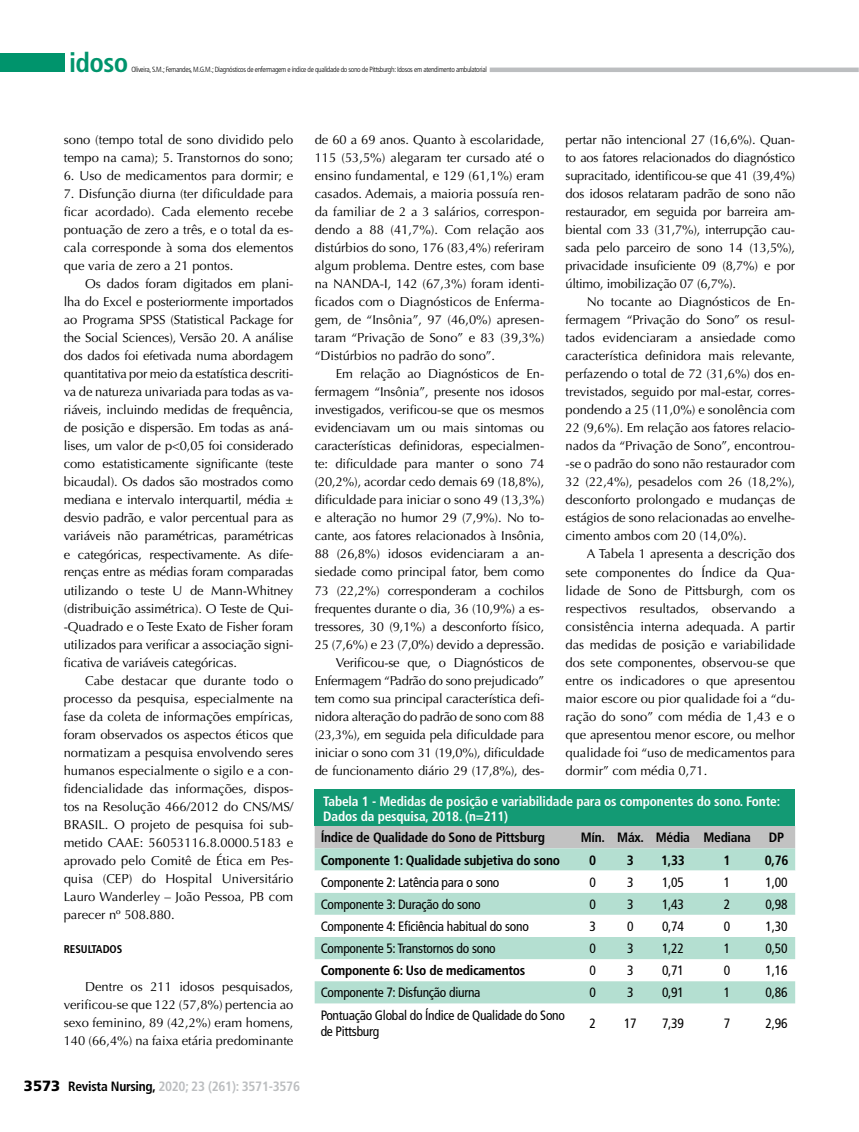
<style>
.page{position:relative;width:859px;height:1132px;background:#fff}
.page>*{position:absolute;margin:0;border:0;box-sizing:border-box;transform-origin:0 0}
.t1{font:700 condensed 27px "Frutiger LT Std";letter-spacing:-.02em;color:#00946c}
.t2{font:condensed 13.5px/16.2px "Frutiger LT Std";letter-spacing:-.02em;color:#000}
.t3{font:700 condensed 13.5px "Frutiger LT Std";letter-spacing:-.02em;color:#000}
.t4{font:700 condensed 13.5px/15px "Frutiger LT Std";letter-spacing:-.01em;color:#fff}
.t5{font:700 condensed 13.5px "Frutiger LT Std";letter-spacing:-.02em;color:#bcbec0}
.t6{font:12.9px/18px "Optima LT Std";letter-spacing:-.01em;color:#000;text-align:justify}
.t7{font:700 condensed 11.25px "Frutiger LT Std";letter-spacing:-.005em;color:#000}
.t8{font:300 condensed 7.5px "Frutiger LT Std";letter-spacing:-.04em;color:#000}
.s1{font-weight:900;font-stretch:normal;font-size:14.85px;color:#000}
.s2{color:#000}
</style>
<div class="page">
<div style="left:0;top:54px;width:65px;height:18px;background:#00946c"></div>
<hr style="left:490px;top:68px;width:369px;height:4px;background:#bcbec0">
<div style="left:315px;top:789px;width:480px;height:37px;background:#139a74"></div>
<svg style="left:315px;top:826px;width:480px;height:44px;background:#bbd0c9"></svg>
<svg style="left:315px;top:870px;width:480px;height:134px"></svg>
<svg style="left:315px;top:936px;width:480px;height:67px"></svg>
<h1 class="t1" style="left:69px;top:47px;width:61px">idoso</h1>
<p class="t8" style="left:131px;top:65px;width:357px">Oliveira, S.M.; Fernandes, M.G.M.; Diagnósticos de enfermagem e índice de qualidade do sono de Pittsburgh: Idosos em atendimento ambulatorial</p>
<p class="t6" style="left:64px;top:131px;width:231px">sono (tempo total de sono dividido pelo tempo na cama); 5. Transtornos do sono;</p>
<p class="t6" style="left:64px;top:167px;width:231px">6. Uso de medicamentos para dormir; e</p>
<p class="t6" style="left:64px;top:185px;width:231px">7. Disfunção diurna (ter dificuldade para ficar acordado). Cada elemento recebe pontuação de zero a três, e o total da es&shy;cala corresponde à soma dos elementos que varia de zero a 21 pontos.</p>
<p class="t6" style="left:64px;top:275px;width:231px;text-indent:21px">Os dados foram digitados em plani&shy;lha do Excel e posteriormente importados ao Programa SPSS (Statistical Package for the Social Sciences), Versão 20. A análise dos dados foi efetivada numa abordagem quantitativa por meio da estatística descriti&shy;va de natureza univariada para todas as va&shy;riáveis, incluindo medidas de frequência, de posição e dispersão. Em todas as aná&shy;lises, um valor de p&lt;0,05 foi considerado como estatisticamente significante (teste bicaudal). Os dados são mostrados como mediana e intervalo interquartil, média ± desvio padrão, e valor percentual para as variáveis não paramétricas, paramétricas e categóricas, respectivamente. As dife&shy;renças entre as médias foram comparadas utilizando o teste U de Mann-Whitney (distribuição assimétrica). O Teste de Qui--Quadrado e o Teste Exato de Fisher foram utilizados para verificar a associação signi&shy;ficativa de variáveis categóricas.</p>
<p class="t6" style="left:64px;top:671px;width:231px;text-indent:21px">Cabe destacar que durante todo o processo da pesquisa, especialmente na fase da coleta de informações empíricas, foram observados os aspectos éticos que normatizam a pesquisa envolvendo seres humanos especialmente o sigilo e a con&shy;fidencialidade das informações, dispos&shy;tos na Resolução 466/2012 do CNS/MS/ BRASIL. O projeto de pesquisa foi sub&shy;metido CAAE: 56053116.8.0000.5183 e aprovado pelo Comitê de Ética em Pes&shy;quisa (CEP) do Hospital Universitário Lauro Wanderley – João Pessoa, PB com parecer nº 508.880.</p>
<p class="t7" style="left:64px;top:942px;width:60px">RESULTADOS</p>
<p class="t6" style="left:64px;top:977px;width:231px;text-indent:21px">Dentre os 211 idosos pesquisados, verificou-se que 122 (57,8%) pertencia ao sexo feminino, 89 (42,2%) eram homens, 140 (66,4%) na faixa etária predominante</p>
<p class="t5" style="left:24px;top:1077px;width:277px"><span class="s1">3573</span> <span class="s2">Revista Nursing,</span> 2020; 23 (261): 3571-3576</p>
<p class="t6" style="left:566px;top:131px;width:231px">pertar não intencional 27 (16,6%). Quan&shy;to aos fatores relacionados do diagnóstico supracitado, identificou-se que 41 (39,4%) dos idosos relataram padrão de sono não restaurador, em seguida por barreira am&shy;biental com 33 (31,7%), interrupção cau&shy;sada pelo parceiro de sono 14 (13,5%), privacidade insuficiente 09 (8,7%) e por último, imobilização 07 (6,7%).</p>
<p class="t6" style="left:566px;top:293px;width:231px;text-indent:21px">No tocante ao Diagnósticos de En&shy;fermagem “Privação do Sono” os resul&shy;tados evidenciaram a ansiedade como característica definidora mais relevante, perfazendo o total de 72 (31,6%) dos en&shy;trevistados, seguido por mal-estar, corres&shy;pondendo a 25 (11,0%) e sonolência com 22 (9,6%). Em relação aos fatores relacio&shy;nados da “Privação de Sono”, encontrou--se o padrão do sono não restaurador com 32 (22,4%), pesadelos com 26 (18,2%), desconforto prolongado e mudanças de estágios de sono relacionadas ao envelhe&shy;cimento ambos com 20 (14,0%).</p>
<p class="t6" style="left:566px;top:545px;width:231px;text-indent:21px">A Tabela 1 apresenta a descrição dos sete componentes do Índice da Qua&shy;lidade de Sono de Pittsburgh, com os respectivos resultados, observando a consistência interna adequada. A partir das medidas de posição e variabilidade dos sete componentes, observou-se que entre os indicadores o que apresentou maior escore ou pior qualidade foi a “du&shy;ração do sono” com média de 1,43 e o que apresentou menor escore, ou melhor qualidade foi “uso de medicamentos para dormir” com média 0,71.</p>
<p class="t4" style="left:323px;top:793px;width:459px">Tabela 1 - Medidas de posição e variabilidade para os componentes do sono. Fonte:<br>Dados da pesquisa, 2018. (n=211)</p>
<p class="t3" style="left:321px;top:829px;width:226px">Índice de Qualidade do Sono de Pittsburg</p>
<p class="t3" style="left:581px;top:829px;width:172px">Mín. Máx. Média Mediana</p>
<p class="t3" style="left:769px;top:829px;width:17px">DP</p>
<p class="t3" style="left:321px;top:851px;width:241px">Componente 1: Qualidade subjetiva do sono</p>
<p class="t3" style="left:589px;top:851px;width:9px">0</p>
<p class="t3" style="left:627px;top:851px;width:9px">3</p>
<p class="t3" style="left:661px;top:851px;width:25px">1,33</p>
<p class="t3" style="left:724px;top:851px;width:9px">1</p>
<p class="t3" style="left:765px;top:851px;width:25px">0,76</p>
<p class="t2" style="left:321px;top:873px;width:180px">Componente 2: Latência para o sono</p>
<p class="t2" style="left:589px;top:873px;width:8px">0</p>
<p class="t2" style="left:627px;top:873px;width:8px">3</p>
<p class="t2" style="left:662px;top:873px;width:23px">1,05</p>
<p class="t2" style="left:724px;top:873px;width:8px">1</p>
<p class="t2" style="left:766px;top:873px;width:23px">1,00</p>
<p class="t2" style="left:321px;top:895px;width:162px">Componente 3: Duração do sono</p>
<p class="t2" style="left:589px;top:895px;width:8px">0</p>
<p class="t2" style="left:627px;top:895px;width:8px">3</p>
<p class="t2" style="left:662px;top:895px;width:23px">1,43</p>
<p class="t2" style="left:724px;top:895px;width:8px">2</p>
<p class="t2" style="left:766px;top:895px;width:23px">0,98</p>
<p class="t2" style="left:321px;top:918px;width:210px">Componente 4: Eficiência habitual do sono</p>
<p class="t2" style="left:589px;top:918px;width:8px">3</p>
<p class="t2" style="left:627px;top:918px;width:8px">0</p>
<p class="t2" style="left:662px;top:918px;width:23px">0,74</p>
<p class="t2" style="left:724px;top:918px;width:8px">0</p>
<p class="t2" style="left:766px;top:918px;width:23px">1,30</p>
<p class="t2" style="left:321px;top:940px;width:177px">Componente 5: Transtornos do sono</p>
<p class="t2" style="left:589px;top:940px;width:8px">0</p>
<p class="t2" style="left:627px;top:940px;width:8px">3</p>
<p class="t2" style="left:662px;top:940px;width:23px">1,22</p>
<p class="t2" style="left:724px;top:940px;width:8px">1</p>
<p class="t2" style="left:766px;top:940px;width:23px">0,50</p>
<p class="t3" style="left:321px;top:962px;width:206px">Componente 6: Uso de medicamentos</p>
<p class="t2" style="left:589px;top:962px;width:8px">0</p>
<p class="t2" style="left:627px;top:962px;width:8px">3</p>
<p class="t2" style="left:662px;top:962px;width:23px">0,71</p>
<p class="t2" style="left:724px;top:962px;width:8px">0</p>
<p class="t2" style="left:766px;top:962px;width:23px">1,16</p>
<p class="t2" style="left:321px;top:984px;width:161px">Componente 7: Disfunção diurna</p>
<p class="t2" style="left:589px;top:984px;width:8px">0</p>
<p class="t2" style="left:627px;top:984px;width:8px">3</p>
<p class="t2" style="left:662px;top:984px;width:23px">0,91</p>
<p class="t2" style="left:724px;top:984px;width:8px">1</p>
<p class="t2" style="left:766px;top:984px;width:23px">0,86</p>
<p class="t2" style="left:321px;top:1006px;width:246px">Pontuação Global do Índice de Qualidade do Sono de Pittsburg</p>
<p class="t2" style="left:589px;top:1014px;width:8px">2</p>
<p class="t2" style="left:624px;top:1014px;width:14px">17</p>
<p class="t2" style="left:662px;top:1014px;width:23px">7,39</p>
<p class="t2" style="left:724px;top:1014px;width:8px">7</p>
<p class="t2" style="left:766px;top:1014px;width:23px">2,96</p>
<p class="t6" style="left:315px;top:131px;width:231px">de 60 a 69 anos. Quanto à escolaridade, 115 (53,5%) alegaram ter cursado até o ensino fundamental, e 129 (61,1%) eram casados. Ademais, a maioria possuía ren&shy;da familiar de 2 a 3 salários, correspon&shy;dendo a 88 (41,7%). Com relação aos distúrbios do sono, 176 (83,4%) referiram algum problema. Dentre estes, com base na NANDA-I, 142 (67,3%) foram identi&shy;ficados com o Diagnósticos de Enferma&shy;gem, de “Insônia”, 97 (46,0%) apresen&shy;taram “Privação de Sono” e 83 (39,3%) “Distúrbios no padrão do sono”.</p>
<p class="t6" style="left:315px;top:365px;width:231px;text-align:right">Em relação ao Diagnósticos de En&shy;fermagem “Insônia”, presente nos idosos investigados, verificou-se que os mesmos evidenciavam um ou mais sintomas ou características definidoras, especialmen&shy;te: dificuldade para manter o sono 74 (20,2%), acordar cedo demais 69 (18,8%), dificuldade para iniciar o sono 49 (13,3%) e alteração no humor 29 (7,9%). No to&shy;cante, aos fatores relacionados à Insônia, 88 (26,8%) idosos evidenciaram a an&shy;siedade como principal fator, bem como 73 (22,2%) corresponderam a cochilos frequentes durante o dia, 36 (10,9%) a es&shy;tressores, 30 (9,1%) a desconforto físico, 25 (7,6%) e 23 (7,0%) devido a depressão.<br>Verificou-se que, o Diagnósticos de Enfermagem “Padrão do sono prejudicado” tem como sua principal característica defi&shy;nidora alteração do padrão de sono com 88 (23,3%), em seguida pela dificuldade para iniciar o sono com 31 (19,0%), dificuldade de funcionamento diário 29 (17,8%), des-</p>
</div>
